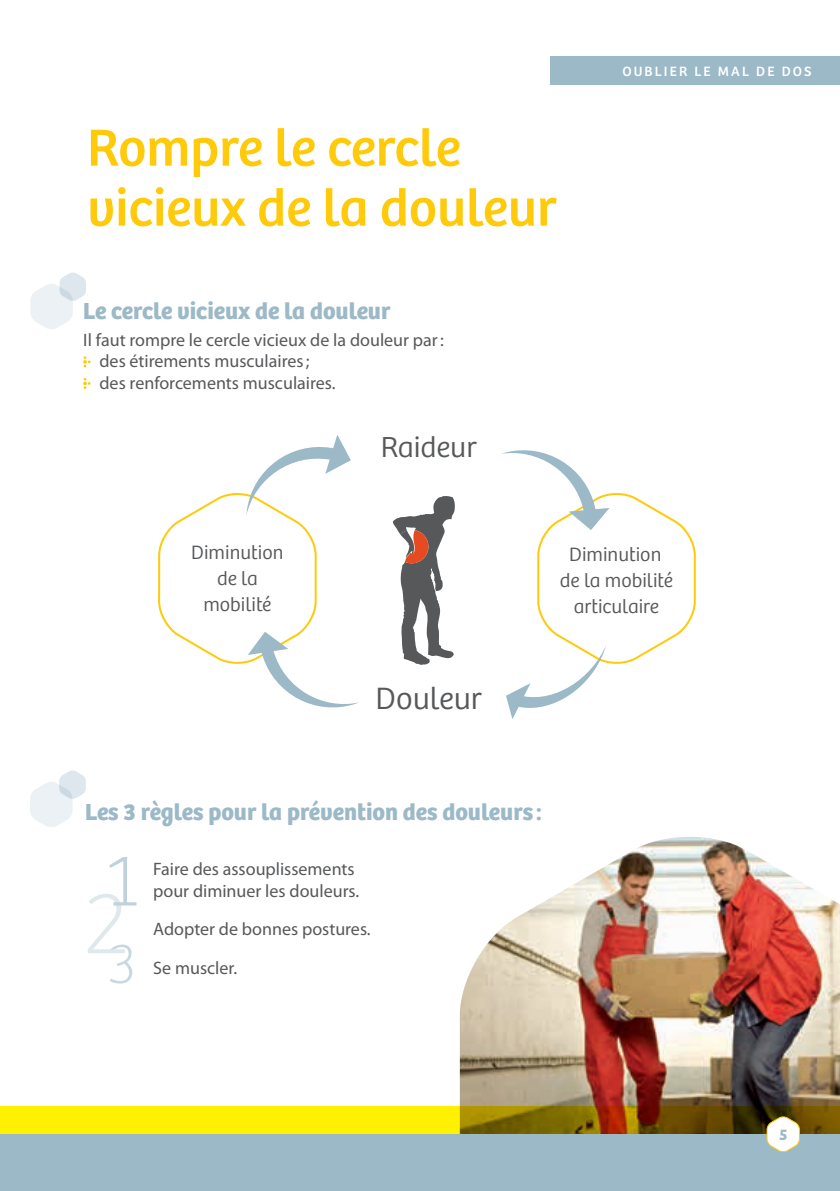
<style>
.page{position:relative;width:840px;height:1191px;background:#fff}
.page>*{position:absolute;margin:0;border:0;box-sizing:border-box;transform-origin:0 0}
.t1{font:100 75.2px "Bree";color:#bfd2dc}
.t2{font:100 58.4px "Bree";color:#c8d8e1}
.t3{font:54px/60px "Bree";color:#feca0a}
.t4{font:300 32px "Bree";color:#57585a}
.t5{font:300 30px "Bree";color:#57585a}
.t6{font:700 24px "Bree";color:#9cb9c7}
.t7{font:300 20px/26px "Bree";color:#57585a;text-align:center}
.t8{font:18px/21.6px "Myriad Pro";color:#57585a}
.t9{font:700 16px "Bree";color:#9cb9c7}
.t10{font:14px "Bree";letter-spacing:.15em;color:#fff}
</style>
<div class="page">
<img style="left:459px;top:836px;width:380px;height:270px">
<svg style="left:30px;top:770px;width:56px;height:57px"></svg>
<svg style="left:30px;top:272px;width:56px;height:57px"></svg>
<svg style="left:0;top:1106px;width:839px;height:28px;background:#c2ac00"></svg>
<div style="left:0;top:1134px;width:839px;height:57px;background:#9cb9c7"></div>
<svg style="left:158px;top:435px;width:201px;height:273px"></svg>
<svg style="left:501px;top:450px;width:195px;height:269px"></svg>
<svg style="left:393px;top:496px;width:62px;height:169px"></svg>
<svg style="left:83px;top:356px;width:7px;height:11px"></svg>
<svg style="left:83px;top:378px;width:7px;height:11px"></svg>
<div style="left:550px;top:57px;width:289px;height:28px;background:#9cb9c7"></div>
<svg style="left:765px;top:1115px;width:35px;height:38px"></svg>
<h3 class="t3" style="left:87px;top:118px;width:471px">Rompre le cercle vicieux de la douleur</h3>
<h3 class="t6" style="left:83px;top:296px;width:308px">Le cercle vicieux de la douleur</h3>
<p class="t8" style="left:99px;top:329px;width:345px;text-indent:-16px">Il faut rompre le cercle vicieux de la douleur par: des étirements musculaires;<br>des renforcements musculaires.</p>
<h3 class="t5" style="left:380px;top:430px;width:97px">Raideur</h3>
<p class="t10" style="left:622px;top:63px;width:191px">OUBLIER LE MAL DE DOS</p>
<p class="t7" style="left:191px;top:539px;width:94px">Diminution de la mobilité</p>
<h3 class="t4" style="left:375px;top:680px;width:108px">Douleur</h3>
<p class="t7" style="left:559px;top:541px;width:114px">Diminution de la mobilité articulaire</p>
<h3 class="t6" style="left:85px;top:796px;width:458px">Les 3 règles pour la prévention des douleurs :</h3>
<p class="t8" style="left:153px;top:858px;width:207px">Faire des assouplissements pour diminuer les douleurs.</p>
<p class="t8" style="left:153px;top:909px;width:219px;line-height:38.6px">Adopter de bonnes postures.<br>Se muscler.</p>
<h1 class="t1" style="left:107px;top:837px;width:32px">1</h1>
<h2 class="t2" style="left:83px;top:930px;width:55px">3<sup>2</sup></h2>
<p class="t9" style="left:778px;top:1124px;width:10px">5</p>
</div>
